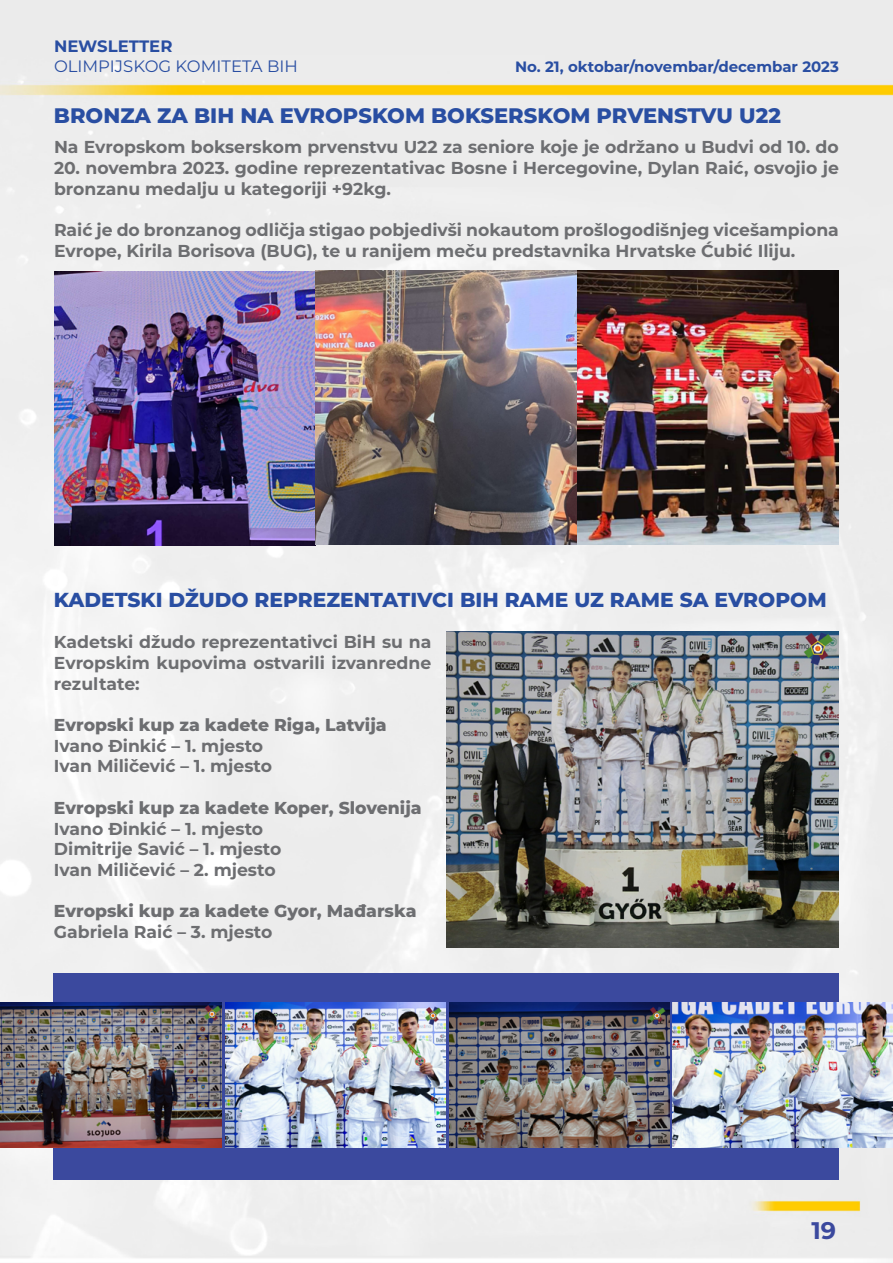
<style>
.page{position:relative;width:893px;height:1263px;background:#fff}
.page>*{position:absolute;margin:0;border:0;box-sizing:border-box;transform-origin:0 0}
.t1{font:700 24px "Montserrat Alternates";color:#3b499e}
.t2{font:800 21px "Montserrat";color:#294ea2}
.t3{font:800 20.25px "Montserrat";color:#294ea2}
.t4{font:700 17.25px/20.7px "Montserrat";color:#6d6e71}
.t5{font:800 17.25px "Montserrat";color:#6d6e71}
.t6{font:16.5px "Montserrat";color:#294ea2}
.t7{font:700 16.5px "Montserrat";color:#294ea2}
.t8{font:700 15px "Montserrat";color:#294ea2}
</style>
<div class="page">
<img style="left:0;top:0;width:893px;height:1263px">
<div style="left:54px;top:973px;width:785px;height:207px;background:#3b499e"></div>
<img style="left:54px;top:271px;width:785px;height:274px">
<img style="left:0;top:1002px;width:222px;height:146px">
<img style="left:225px;top:1002px;width:220px;height:146px">
<img style="left:449px;top:1002px;width:220px;height:146px">
<img style="left:673px;top:1002px;width:220px;height:146px">
<img style="left:447px;top:632px;width:392px;height:316px">
<p class="t7" style="left:54px;top:34px;width:120px">NEWSLETTER</p>
<p class="t6" style="left:54px;top:55px;width:245px">OLIMPIJSKOG KOMITETA BIH</p>
<p class="t8" style="left:515px;top:56px;width:325px">No. 21, oktobar/novembar/decembar 2023</p>
<p class="t2" style="left:54px;top:100px;width:728px">BRONZA ZA BIH NA EVROPSKOM BOKSERSKOM PRVENSTVU U22</p>
<p class="t4" style="left:54px;top:136px;width:786px">Na Evropskom bokserskom prvenstvu U22 za seniore koje je održano u Budvi od 10. do</p>
<p class="t4" style="left:54px;top:157px;width:786px">20. novembra 2023. godine reprezentativac Bosne i Hercegovine, Dylan Raić, osvojio je bronzanu medalju u kategoriji +92kg.</p>
<p class="t4" style="left:54px;top:219px;width:786px">Raić je do bronzanog odličja stigao pobjedivši nokautom prošlogodišnjeg vicešampiona<br>Evrope, Kirila Borisova (BUG), te u ranijem meču predstavnika Hrvatske Ćubić Iliju.</p>
<p class="t3" style="left:54px;top:585px;width:774px">KADETSKI DŽUDO REPREZENTATIVCI BIH RAME UZ RAME SA EVROPOM</p>
<p class="t4" style="left:54px;top:631px;width:379px;text-align:justify">Kadetski džudo reprezentativci BiH su na Evropskim kupovima ostvarili izvanredne rezultate:</p>
<p class="t5" style="left:54px;top:712px;width:334px">Evropski kup za kadete Riga, Latvija</p>
<p class="t4" style="left:54px;top:734px;width:220px">Ivano Đinkić – 1. mjesto<br>Ivan Miličević – 1. mjesto</p>
<p class="t5" style="left:54px;top:795px;width:369px">Evropski kup za kadete Koper, Slovenija</p>
<p class="t4" style="left:54px;top:817px;width:229px">Ivano Đinkić – 1. mjesto<br>Dimitrije Savić – 1. mjesto<br>Ivan Miličević – 2. mjesto</p>
<p class="t5" style="left:54px;top:899px;width:364px">Evropski kup za kadete Gyor, Mađarska</p>
<p class="t4" style="left:54px;top:921px;width:220px">Gabriela Raić – 3. mjesto</p>
<h1 class="t1" style="left:811px;top:1213px;width:26px">19</h1>
</div>
